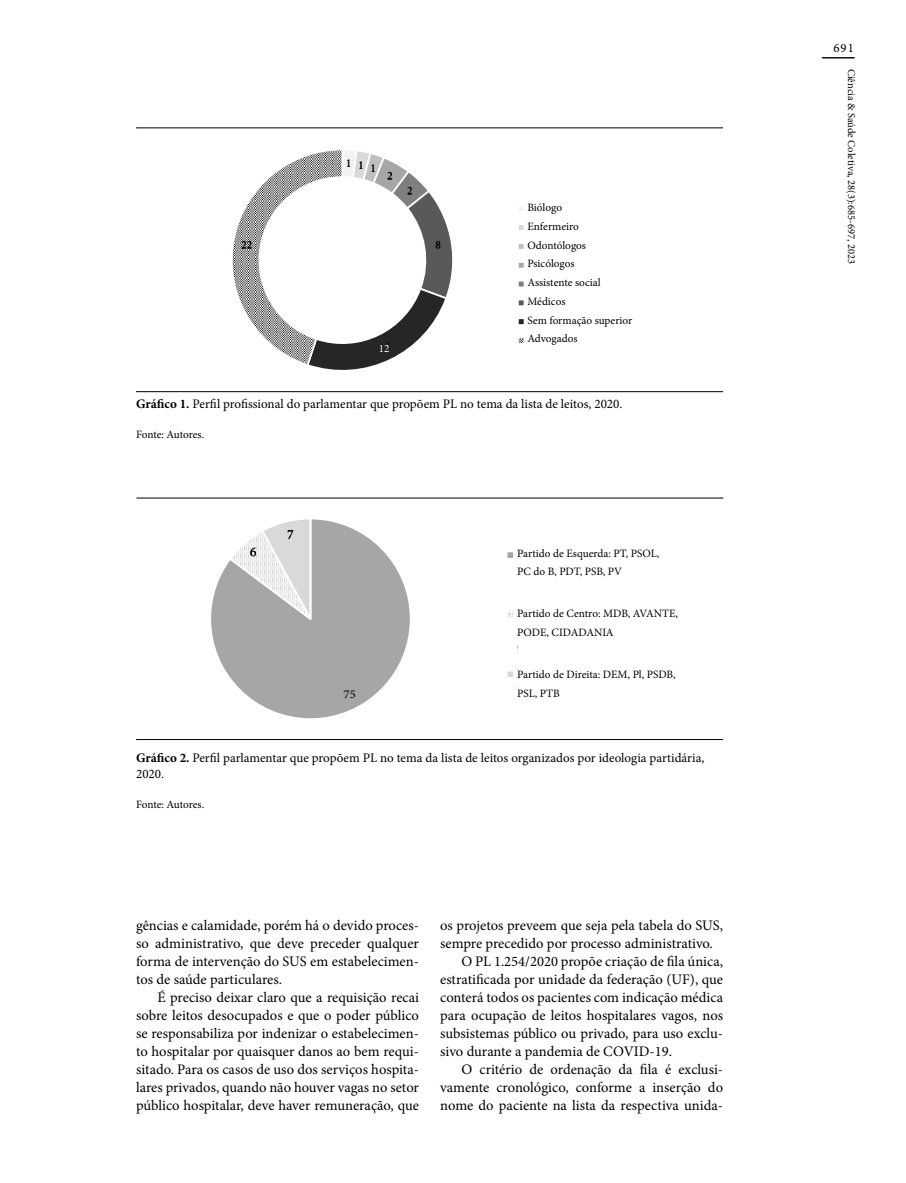
<style>
.page{position:relative;width:906px;height:1183px;background:#fff}
.page>*{position:absolute;margin:0;border:0;box-sizing:border-box;transform-origin:0 0}
.t1{font:14.55px/18px "Minion Pro";color:#000;text-align:justify}
.t2{font:13.5px "Minion Pro";color:#000;scale:1.04 1}
.t3{font:13.05px/16.5px "Minion Pro";color:#000}
.t4{font:12.75px "Minion Pro";color:#000}
.t5{font:12px "Minion Pro";color:#000;scale:1.04 1}
.t6{font:11.25px/18.8px "Minion Pro";color:#000}
.t7{font:11.25px "Minion Pro";color:#fff}
.t8{font:10.5px "Minion Pro";color:#000}
.s1{font-weight:700}
</style>
<div class="page">
<hr style="left:821px;top:57px;width:33px;height:1px;background:#000">
<hr style="left:822px;top:57px;width:33px;height:1px;background:#000">
<svg style="left:232px;top:150px;width:292px;height:220px"></svg>
<hr style="left:136px;top:128px;width:587px;height:1px;background:#000">
<hr style="left:136px;top:391px;width:587px;height:1px;background:#000">
<hr style="left:136px;top:497px;width:587px;height:1px;background:#000">
<hr style="left:136px;top:739px;width:587px;height:1px;background:#000">
<svg style="left:211px;top:519px;width:303px;height:200px"></svg>
<div style="left:344px;top:689px;width:13px;height:9px;background:#a3a5a8"></div>
<p class="t6" style="left:241px;top:235px;width:12px">22</p>
<p class="t6" style="left:346px;top:156px;width:31px">111</p>
<p class="t6" style="left:387px;top:166px;width:7px">2</p>
<p class="t6" style="left:407px;top:181px;width:7px">2</p>
<p class="t6" style="left:435px;top:235px;width:7px">8</p>
<p class="t7" style="left:379px;top:341px;width:12px">12</p>
<p class="t6" style="left:527px;top:198px;width:106px">Biólogo<br>Enfermeiro<br>Odontólogos<br>Psicólogos<br>Assistente social<br>Médicos<br>Sem formação superior<br>Advogados</p>
<p class="t3" style="left:136px;top:396px;width:488px"><span class="s1">Gráfico 1.</span> Perfil profissional do parlamentar que propõem PL no tema da lista de leitos, 2020.</p>
<p class="t6" style="left:136px;top:425px;width:70px">Fonte: Autores.</p>
<p class="t2" style="left:287px;top:525px;width:8px">7</p>
<p class="t2" style="left:250px;top:543px;width:8px">6</p>
<p class="t6" style="left:517px;top:543px;width:144px">Partido de Esquerda: PT, PSOL,<br>PC do B, PDT, PSB, PV</p>
<p class="t6" style="left:517px;top:604px;width:162px">Partido de Centro: MDB, AVANTE,<br>PODE, CIDADANIA</p>
<p class="t6" style="left:517px;top:664px;width:160px">Partido de Direita: DEM, Pl, PSDB,<br>PSL, PTB</p>
<p class="t5" style="left:344px;top:686px;width:13px">75</p>
<p class="t3" style="left:136px;top:749px;width:570px"><span class="s1">Gráfico 2.</span> Perfil parlamentar que propõem PL no tema da lista de leitos organizados por ideologia partidária,<br>2020.</p>
<p class="t6" style="left:136px;top:795px;width:70px">Fonte: Autores.</p>
<p class="t1" style="left:136px;top:915px;width:284px">gências e calamidade, porém há o devido proces&shy;so administrativo, que deve preceder qualquer forma de intervenção do SUS em estabelecimen&shy;tos de saúde particulares.</p>
<p class="t1" style="left:136px;top:987px;width:284px;text-indent:21px">É preciso deixar claro que a requisição recai sobre leitos desocupados e que o poder público se responsabiliza por indenizar o estabelecimen&shy;to hospitalar por quaisquer danos ao bem requi&shy;sitado. Para os casos de uso dos serviços hospita&shy;lares privados, quando não houver vagas no setor público hospitalar, deve haver remuneração, que</p>
<p class="t1" style="left:440px;top:915px;width:284px">os projetos preveem que seja pela tabela do SUS,</p>
<p class="t1" style="left:440px;top:933px;width:274px">sempre precedido por processo administrativo.</p>
<p class="t1" style="left:461px;top:951px;width:263px">O PL 1.254/2020 propõe criação de fila única,</p>
<p class="t1" style="left:440px;top:969px;width:284px">estratificada por unidade da federação (UF), que</p>
<p class="t1" style="left:440px;top:987px;width:284px">conterá todos os pacientes com indicação médica</p>
<p class="t1" style="left:440px;top:1005px;width:284px">para ocupação de leitos hospitalares vagos, nos</p>
<p class="t1" style="left:440px;top:1023px;width:284px">subsistemas público ou privado, para uso exclu-</p>
<p class="t1" style="left:440px;top:1041px;width:233px">sivo durante a pandemia de COVID-19.</p>
<p class="t1" style="left:461px;top:1059px;width:263px">O critério de ordenação da fila é exclusi-</p>
<p class="t1" style="left:440px;top:1077px;width:284px">vamente cronológico, conforme a inserção do</p>
<p class="t1" style="left:440px;top:1095px;width:284px">nome do paciente na lista da respectiva unida-</p>
<p class="t4" style="left:833px;top:39px;width:22px">691</p>
<p class="t8" style="left:858px;top:69px;width:196px;rotate:90deg">Ciência &amp; Saúde Coletiva, 28(3):685-697, 2023</p>
</div>
